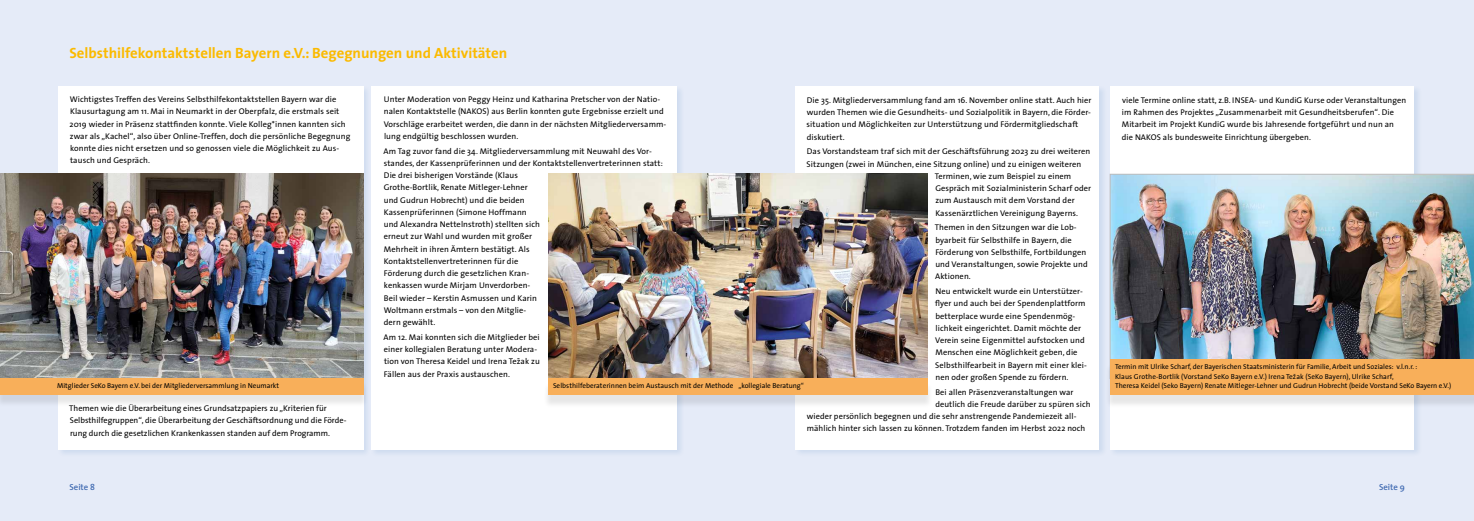
<style>
.page{position:relative;width:1474px;height:521px;background:#fff}
.page>*{position:absolute;margin:0;border:0;box-sizing:border-box;transform-origin:0 0}
.t1{font:700 14.88px "The Sans";color:#fbba00}
.t2{font:600 8.75px "The Sans";color:#416bb2}
.t3{font:8.31px/12.2px "The Sans";letter-spacing:.01em;color:#000}
.t4{font:7.17px/9.6px "The Sans";color:#000}
</style>
<div class="page">
<div style="left:0;top:0;width:1473px;height:521px;background:#e5ebf8"></div>
<div style="left:794px;top:85px;width:313px;height:372px;background:#004f9f;opacity:.1"></div>
<div style="left:795px;top:86px;width:304px;height:363px;background:#fff"></div>
<div style="left:1108px;top:85px;width:314px;height:372px;background:#004f9f;opacity:.1"></div>
<div style="left:1110px;top:86px;width:303px;height:363px;background:#fff"></div>
<div style="left:57px;top:85px;width:314px;height:372px;background:#004f9f;opacity:.1"></div>
<div style="left:58px;top:86px;width:305px;height:363px;background:#fff"></div>
<div style="left:370px;top:85px;width:315px;height:372px;background:#004f9f;opacity:.1"></div>
<div style="left:371px;top:86px;width:305px;height:363px;background:#fff"></div>
<img style="left:1110px;top:174px;width:363px;height:185px">
<img style="left:0;top:173px;width:363px;height:206px">
<img style="left:548px;top:173px;width:379px;height:206px">
<div style="left:0;top:381px;width:368px;height:26px;background:#000;opacity:.1"></div>
<div style="left:0;top:379px;width:363px;height:16px;background:#f8af5a"></div>
<div style="left:543px;top:382px;width:389px;height:26px;background:#000;opacity:.1"></div>
<div style="left:548px;top:379px;width:379px;height:16px;background:#f8af5a"></div>
<div style="left:1105px;top:363px;width:368px;height:45px;background:#000;opacity:.1"></div>
<div style="left:1110px;top:359px;width:363px;height:36px;background:#f8af5a"></div>
<h1 class="t1" style="left:69px;top:40px;width:439px">Selbsthilfekontaktstellen Bayern e.V.: Begegnungen und Aktivitäten</h1>
<p class="t3" style="left:70px;top:93px;width:282px">Wichtigstes Treffen des Vereins Selbsthilfekontaktstellen Bayern war die Klausurtagung am 11. Mai in Neumarkt in der Oberpfalz, die erstmals seit 2019 wieder in Präsenz stattfinden konnte. Viele Kolleg*innen kannten sich zwar als „Kachel“, also über Online-Treffen, doch die persönliche Begegnung konnte dies nicht ersetzen und so genossen viele die Möglichkeit zu Aus&shy;tausch und Gespräch.</p>
<p class="t3" style="left:384px;top:93px;width:284px">Unter Moderation von Peggy Heinz und Katharina Pretscher von der Natio&shy;nalen Kontaktstelle (NAKOS) aus Berlin konnten gute Ergebnisse erzielt und Vorschläge erarbeitet werden, die dann in der nächsten Mitgliederversamm&shy;lung endgültig beschlossen wurden.</p>
<p class="t3" style="left:383px;top:144px;width:281px">Am Tag zuvor fand die 34. Mitgliederversammlung mit Neuwahl des Vor&shy;standes, der Kassenprüferinnen und der Kontaktstellenvertreterinnen statt:<br>Die drei bisherigen Vorstände (Klaus<br>Grothe-Bortlik, Renate Mitleger-Lehner<br>und Gudrun Hobrecht) und die beiden<br>Kassenprüferinnen (Simone Hoffmann<br>und Alexandra Nettelnstroth) stellten sich<br>erneut zur Wahl und wurden mit großer<br>Mehrheit in ihren Ämtern bestätigt. Als<br>Kontaktstellenvertreterinnen für die<br>Förderung durch die gesetzlichen Kran-<br>kenkassen wurde Mirjam Unverdorben-<br>Beil wieder – Kerstin Asmussen und Karin<br>Woltmann erstmals – von den Mitglie-<br>dern gewählt.</p>
<p class="t3" style="left:383px;top:331px;width:158px">Am 12. Mai konnten sich die Mitglieder bei einer kollegialen Beratung unter Modera&shy;tion von Theresa Keidel und Irena Tezˇak zu Fällen aus der Praxis austauschen.</p>
<p class="t3" style="left:806px;top:94px;width:286px">Die 35. Mitgliederversammlung fand am 16. November online statt. Auch hier wurden Themen wie die Gesundheits- und Sozialpolitik in Bayern, die Förder&shy;situation und Möglichkeiten zur Unterstützung und Fördermitgliedschaft diskutiert.</p>
<p class="t3" style="left:806px;top:145px;width:285px">Das Vorstandsteam traf sich mit der Geschäftsführung 2023 zu drei weiteren</p>
<p class="t3" style="left:806px;top:157px;width:276px">Sitzungen (zwei in München, eine Sitzung online) und zu einigen weiteren</p>
<p class="t3" style="left:934px;top:170px;width:138px">Terminen, wie zum Beispiel zu einem</p>
<p class="t3" style="left:935px;top:182px;width:157px">Gespräch mit Sozialministerin Scharf oder</p>
<p class="t3" style="left:935px;top:194px;width:141px">zum Austausch mit dem Vorstand der</p>
<p class="t3" style="left:935px;top:206px;width:144px">Kassenärztlichen Vereinigung Bayerns.</p>
<p class="t3" style="left:934px;top:221px;width:154px">Themen in den Sitzungen war die Lob&shy;byarbeit für Selbsthilfe in Bayern, die Förderung von Selbsthilfe, Fortbildungen und Veranstaltungen, sowie Projekte und Aktionen.</p>
<p class="t3" style="left:935px;top:285px;width:153px">Neu entwickelt wurde ein Unterstützer&shy;flyer und auch bei der Spendenplattform betterplace wurde eine Spendenmög&shy;lichkeit eingerichtet. Damit möchte der Verein seine Eigenmittel aufstocken und Menschen eine Möglichkeit geben, die Selbsthilfearbeit in Bayern mit einer klei&shy;nen oder großen Spende zu fördern.</p>
<p class="t3" style="left:935px;top:385px;width:139px">Bei allen Präsenzveranstaltungen war</p>
<p class="t3" style="left:935px;top:398px;width:157px">deutlich die Freude darüber zu spüren sich</p>
<p class="t3" style="left:806px;top:410px;width:271px">wieder persönlich begegnen und die sehr anstrengende Pandemiezeit all-</p>
<p class="t3" style="left:806px;top:422px;width:280px">mählich hinter sich lassen zu können. Trotzdem fanden im Herbst 2022 noch</p>
<p class="t4" style="left:57px;top:381px;width:223px">Mitglieder SeKo Bayern e.V. bei der Mitgliederversammlung in Neumarkt</p>
<p class="t4" style="left:553px;top:381px;width:252px">Selbsthilfeberaterinnen beim Austausch mit der Methode „kollegiale Beratung“</p>
<p class="t3" style="left:69px;top:402px;width:279px">Themen wie die Überarbeitung eines Grundsatzpapiers zu „Kriterien für<br>Selbsthilfegruppen“, die Überarbeitung der Geschäftsordnung und die Förde&shy;rung durch die gesetzlichen Krankenkassen standen auf dem Programm.</p>
<p class="t3" style="left:1121px;top:94px;width:286px">viele Termine online statt, z.B. INSEA- und KundiG Kurse oder Veranstaltungen im Rahmen des Projektes „Zusammenarbeit mit Gesundheitsberufen“. Die Mitarbeit im Projekt KundiG wurde bis Jahresende fortgeführt und nun an die NAKOS als bundesweite Einrichtung übergeben.</p>
<p class="t4" style="left:1114px;top:362px;width:338px">Termin mit Ulrike Scharf, der Bayerischen Staatsministerin für Familie, Arbeit und Soziales: v.l.n.r. :<br>Klaus Grothe-Bortlik (Vorstand SeKo Bayern e.V.) Irena Tezˇak (SeKo Bayern), Ulrike Scharf,<br>Theresa Keidel (Seko Bayern) Renate Mitleger-Lehner und Gudrun Hobrecht (beide Vorstand SeKo Bayern e.V.)</p>
<p class="t2" style="left:69px;top:480px;width:27px">Seite 8</p>
<p class="t2" style="left:1378px;top:480px;width:27px">Seite 9</p>
</div>
